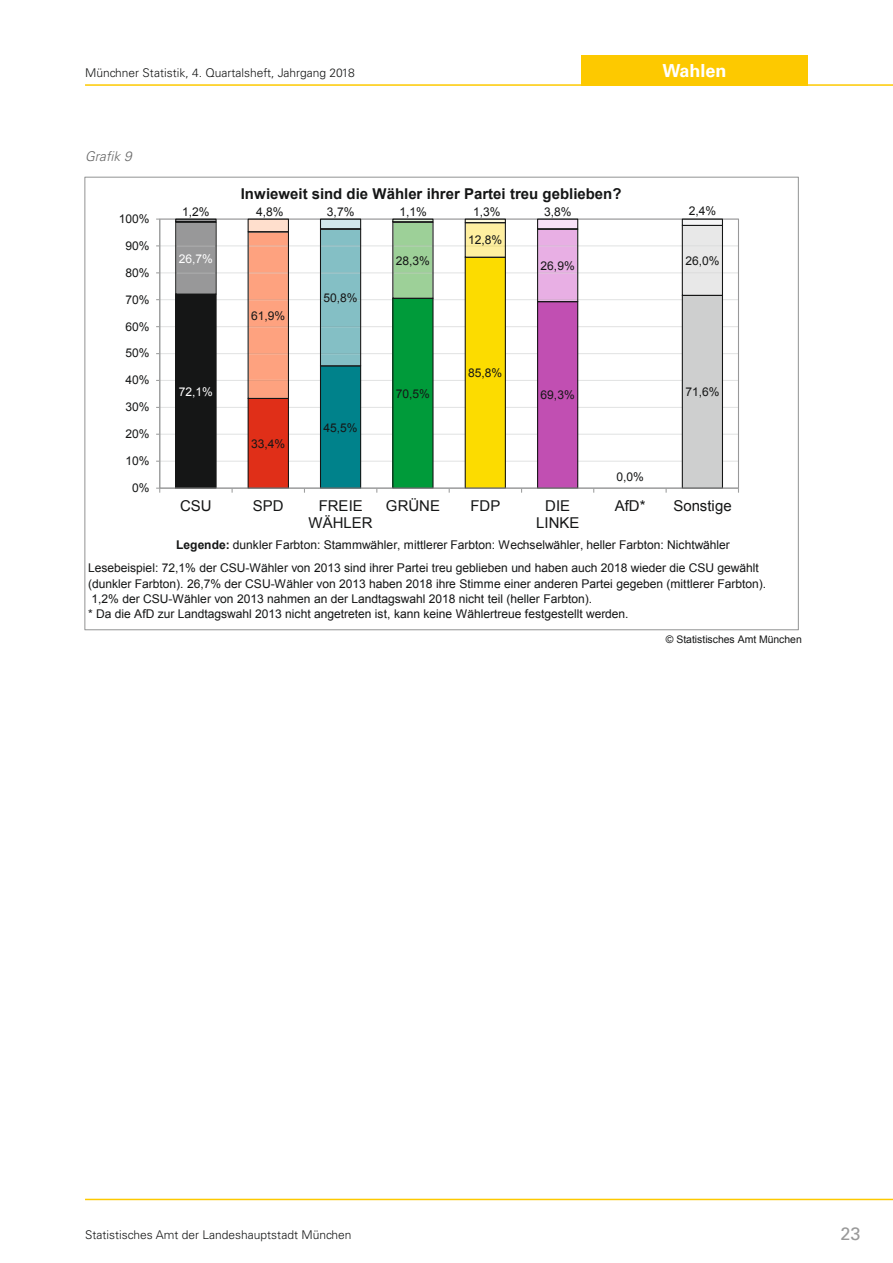
<style>
.page{position:relative;width:893px;height:1263px;background:#fff}
.page>*{position:absolute;margin:0;border:0;box-sizing:border-box;transform-origin:0 0}
.t1{font:700 18px "Univers LT Std";color:#fff}
.t2{font:18px "Univers LT Std";color:#999}
.t3{font:700 15px "Arial";color:#151616}
.t4{font:15px/17.2px "Arial";color:#151616;text-align:center}
.t5{font:italic 300 13.5px "Univers LT Std";color:#686868}
.t6{font:12px/15.3px "Arial";letter-spacing:-.005em;color:#151616}
.t7{font:300 12px "Univers LT Std";color:#151616}
.t8{font:12px "Arial";color:#fff}
.t9{font:10.5px "Arial";color:#151616}
.s1{font-weight:700}
</style>
<div class="page">
<hr style="left:85px;top:1199px;width:808px;height:1px;background:#fdc900">
<hr style="left:85px;top:84px;width:808px;height:2px;background:#fdc900">
<div style="left:581px;top:55px;width:227px;height:30px;background:#fdc900"></div>
<svg style="left:160px;top:219px;width:579px;height:269px"></svg>
<svg style="left:175px;top:223px;width:42px;height:265px;background:#363737"></svg>
<svg style="left:248px;top:232px;width:41px;height:256px;background:#e77558"></svg>
<svg style="left:320px;top:230px;width:41px;height:258px;background:#439aa1"></svg>
<svg style="left:392px;top:223px;width:42px;height:265px;background:#2ca051"></svg>
<svg style="left:465px;top:223px;width:41px;height:265px;background:#efd314"></svg>
<svg style="left:682px;top:226px;width:41px;height:262px;background:#cacbcb"></svg>
<div style="left:175px;top:219px;width:42px;height:4px;border:1px solid #151616"></div>
<div style="left:248px;top:220px;width:40px;height:11px;background:#ffdfcd"></div>
<div style="left:248px;top:219px;width:41px;height:13px;border:1px solid #151616"></div>
<div style="left:320px;top:220px;width:41px;height:9px;background:#d1e7eb"></div>
<div style="left:320px;top:219px;width:41px;height:11px;border:1px solid #151616"></div>
<div style="left:392px;top:219px;width:42px;height:4px;border:1px solid #151616"></div>
<div style="left:465px;top:219px;width:41px;height:4px;border:1px solid #151616"></div>
<svg style="left:537px;top:221px;width:41px;height:267px;background:#c368b8"></svg>
<div style="left:537px;top:219px;width:41px;height:11px;border:1px solid #151616"></div>
<div style="left:682px;top:220px;width:40px;height:5px;background:#f5f5f6"></div>
<div style="left:682px;top:219px;width:41px;height:7px;border:1px solid #151616"></div>
<hr style="left:159px;top:219px;width:1px;height:269px;background:#9e9f9f">
<hr style="left:160px;top:488px;width:578px;height:1px;background:#9e9f9f">
<p class="t7" style="left:85px;top:65px;width:271px">Münchner Statistik, 4. Quartalsheft, Jahrgang 2018</p>
<p class="t5" style="left:85px;top:148px;width:48px">Grafik 9</p>
<p class="t6" style="left:119px;top:211px;width:32px">100%</p>
<p class="t6" style="left:125px;top:238px;width:26px">90%</p>
<p class="t3" style="left:241px;top:184px;width:382px">Inwieweit sind die Wähler ihrer Partei treu geblieben?</p>
<p class="t6" style="left:182px;top:204px;width:29px">1,2%</p>
<p class="t6" style="left:256px;top:205px;width:29px">4,8%</p>
<p class="t6" style="left:327px;top:205px;width:29px">3,7%</p>
<p class="t6" style="left:399px;top:204px;width:29px">1,1%</p>
<p class="t6" style="left:473px;top:204px;width:29px">1,3%</p>
<p class="t6" style="left:544px;top:204px;width:29px">3,8%</p>
<p class="t6" style="left:468px;top:233px;width:36px">12,8%</p>
<h1 class="t1" style="left:662px;top:60px;width:66px">Wahlen</h1>
<p class="t6" style="left:689px;top:203px;width:29px">2,4%</p>
<p class="t6" style="left:125px;top:265px;width:26px">80%</p>
<p class="t6" style="left:125px;top:292px;width:26px">70%</p>
<p class="t6" style="left:125px;top:319px;width:26px">60%</p>
<p class="t6" style="left:125px;top:346px;width:26px">50%</p>
<p class="t6" style="left:125px;top:373px;width:26px">40%</p>
<p class="t6" style="left:125px;top:399px;width:26px">30%</p>
<p class="t6" style="left:125px;top:426px;width:26px">20%</p>
<p class="t6" style="left:125px;top:453px;width:26px">10%</p>
<p class="t6" style="left:132px;top:480px;width:19px">0%</p>
<p class="t8" style="left:179px;top:251px;width:36px">26,7%</p>
<p class="t8" style="left:179px;top:384px;width:36px">72,1%</p>
<p class="t6" style="left:251px;top:308px;width:36px">61,9%</p>
<p class="t6" style="left:324px;top:290px;width:36px">50,8%</p>
<p class="t6" style="left:251px;top:436px;width:36px">33,4%</p>
<p class="t6" style="left:324px;top:420px;width:36px">45,5%</p>
<p class="t6" style="left:396px;top:253px;width:36px">28,3%</p>
<p class="t6" style="left:396px;top:386px;width:36px">70,5%</p>
<p class="t6" style="left:468px;top:365px;width:36px">85,8%</p>
<p class="t6" style="left:541px;top:258px;width:36px">26,9%</p>
<p class="t6" style="left:685px;top:253px;width:36px">26,0%</p>
<p class="t6" style="left:541px;top:388px;width:36px">69,3%</p>
<p class="t6" style="left:685px;top:385px;width:36px">71,6%</p>
<p class="t6" style="left:616px;top:469px;width:29px">0,0%</p>
<p class="t4" style="left:180px;top:497px;width:33px">CSU</p>
<p class="t4" style="left:253px;top:497px;width:32px">SPD</p>
<p class="t4" style="left:309px;top:497px;width:66px">FREIE<br>WÄHLER</p>
<p class="t4" style="left:386px;top:497px;width:56px">GRÜNE</p>
<p class="t4" style="left:470px;top:497px;width:31px">FDP</p>
<p class="t4" style="left:536px;top:497px;width:45px">DIE<br>LINKE</p>
<p class="t4" style="left:615px;top:497px;width:32px">AfD*</p>
<p class="t4" style="left:673px;top:497px;width:60px">Sonstige</p>
<p class="t6" style="left:176px;top:538px;width:555px"><span class="s1">Legende:</span> dunkler Farbton: Stammwähler, mittlerer Farbton: Wechselwähler, heller Farbton: Nichtwähler</p>
<p class="t6" style="left:88px;top:561px;width:680px">Lesebeispiel: 72,1% der CSU-Wähler von 2013 sind ihrer Partei treu geblieben und haben auch 2018 wieder die CSU gewählt (dunkler Farbton). 26,7% der CSU-Wähler von 2013 haben 2018 ihre Stimme einer anderen Partei gegeben (mittlerer Farbton).<br>1,2% der CSU-Wähler von 2013 nahmen an der Landtagswahl 2018 nicht teil (heller Farbton).<br>* Da die AfD zur Landtagswahl 2013 nicht angetreten ist, kann keine Wählertreue festgestellt werden.</p>
<p class="t9" style="left:666px;top:632px;width:138px">© Statistisches Amt München</p>
<p class="t7" style="left:85px;top:1228px;width:268px">Statistisches Amt der Landeshauptstadt München</p>
<h1 class="t2" style="left:840px;top:1223px;width:22px">23</h1>
</div>
